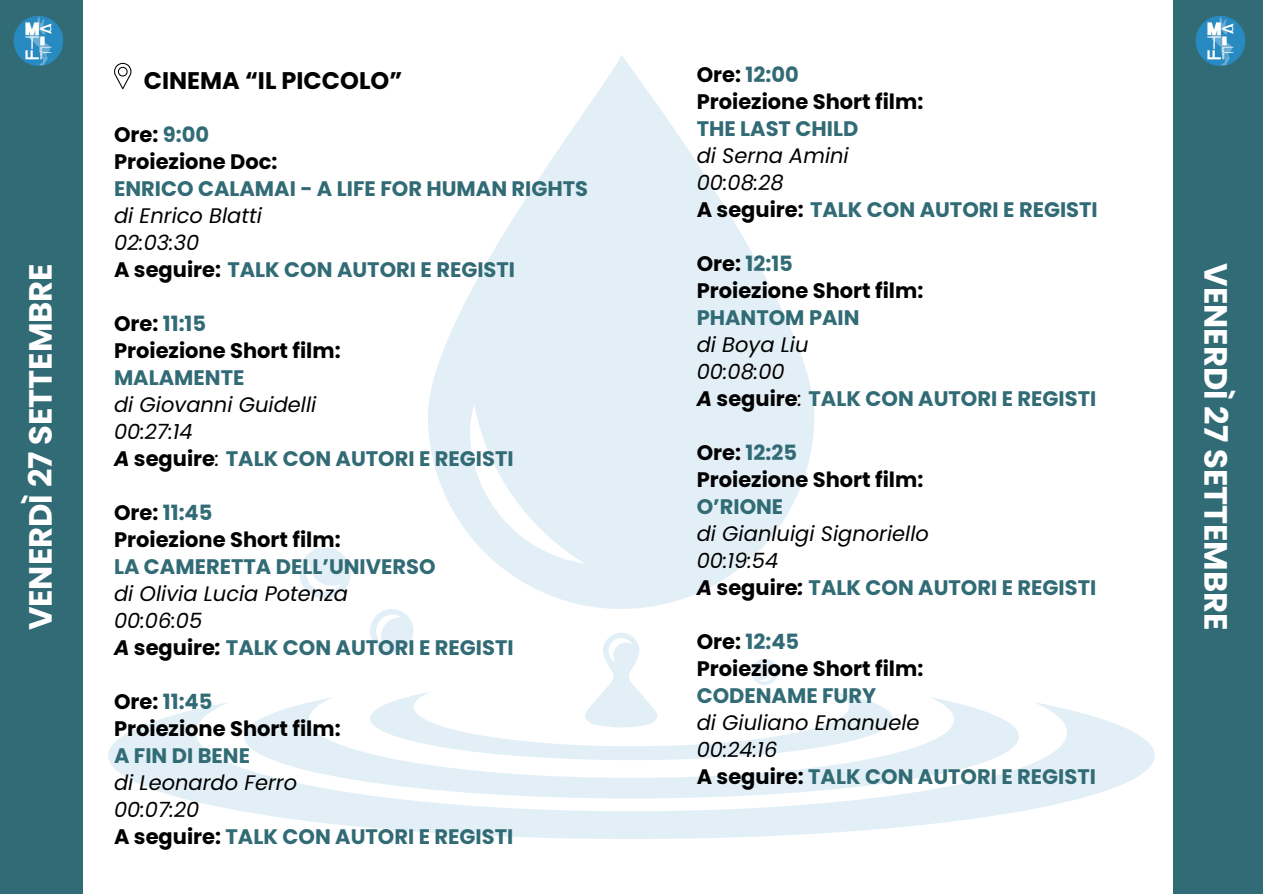
<style>
.page{position:relative;width:1263px;height:894px;background:#fff}
.page>*{position:absolute;margin:0;border:0;box-sizing:border-box;transform-origin:0 0}
.t1{font:700 32.1px "Poppins";color:#fff}
.t2{font:700 24px "Poppins";color:#030101}
.t3{font:700 21px "Poppins";color:#316b75}
.t4{font:italic 21px "Poppins";color:#000}
.t5{font:700 21px "Poppins";color:#000}
.t6{font:700 21px "Poppins";color:#030101}
.t7{font:italic 21px "Poppins";color:#030101}
.s1{color:#000}
.s2{color:#030101}
.s3{font-style:italic;color:#030101}
.s4{font-weight:400;font-style:italic;color:#030101}
.s5{color:#316b75}
</style>
<div class="page">
<div style="left:0;top:0;width:83px;height:893px;background:#316b75"></div>
<div style="left:1174px;top:0;width:89px;height:893px;background:#316b75"></div>
<img style="left:13px;top:16px;width:51px;height:50px">
<img style="left:1195px;top:16px;width:51px;height:50px">
<svg style="left:428px;top:55px;width:386px;height:553px;fill:#e3eff6"></svg>
<svg style="left:108px;top:702px;width:1047px;height:136px;fill:#e3eff6"></svg>
<svg style="left:244px;top:697px;width:775px;height:101px;fill:#e3eff6"></svg>
<svg style="left:370px;top:608px;width:523px;height:152px"></svg>
<svg style="left:299px;top:547px;width:52px;height:51px"></svg>
<svg style="left:114px;top:63px;width:17px;height:26px"></svg>
<p class="t2" style="left:144px;top:63px;width:260px">CINEMA “IL PICCOLO”</p>
<p class="t3" style="left:697px;top:60px;width:104px"><span class="s1">Ore:</span> 12:00</p>
<p class="t6" style="left:697px;top:87px;width:228px">Proiezione Short film:</p>
<p class="t3" style="left:697px;top:114px;width:163px">THE LAST CHILD</p>
<p class="t4" style="left:697px;top:141px;width:154px">di Serna Amini</p>
<p class="t7" style="left:697px;top:168px;width:89px">00:08:28</p>
<p class="t3" style="left:697px;top:195px;width:402px"><span class="s2">A seguire:</span> TALK CON AUTORI E REGISTI</p>
<p class="t3" style="left:697px;top:249px;width:98px"><span class="s1">Ore:</span> 12:15</p>
<p class="t5" style="left:697px;top:276px;width:228px">Proiezione Short film:</p>
<p class="t3" style="left:697px;top:303px;width:164px">PHANTOM PAIN</p>
<p class="t4" style="left:697px;top:330px;width:113px">di Boya Liu</p>
<p class="t7" style="left:697px;top:357px;width:90px">00:08:00</p>
<p class="t3" style="left:697px;top:384px;width:401px"><span class="s3">A</span> <span class="s2">seguire</span><span class="s4">:</span> TALK CON AUTORI E REGISTI</p>
<p class="t3" style="left:697px;top:438px;width:102px"><span class="s2">Ore:</span> 12:25</p>
<p class="t6" style="left:697px;top:465px;width:228px">Proiezione Short film:</p>
<p class="t3" style="left:697px;top:492px;width:88px">O’RIONE</p>
<p class="t4" style="left:697px;top:519px;width:234px">di Gianluigi Signoriello</p>
<p class="t7" style="left:697px;top:546px;width:83px">00:19:54</p>
<p class="t3" style="left:697px;top:573px;width:401px"><span class="s3">A</span> <span class="s2">seguire</span><span class="s3">:</span> TALK CON AUTORI E REGISTI</p>
<p class="t3" style="left:697px;top:627px;width:104px"><span class="s1">Ore:</span> 12:45</p>
<p class="t5" style="left:697px;top:654px;width:228px">Proiezione Short film:</p>
<p class="t3" style="left:697px;top:681px;width:181px">CODENAME FURY</p>
<p class="t4" style="left:697px;top:708px;width:224px">di Giuliano Emanuele</p>
<p class="t4" style="left:697px;top:735px;width:82px">00:24:16</p>
<p class="t3" style="left:697px;top:762px;width:401px"><span class="s1">A seguire:</span> TALK CON AUTORI E REGISTI</p>
<p class="t5" style="left:114px;top:120px;width:97px">Ore: <span class="s5">9:00</span></p>
<p class="t6" style="left:114px;top:147px;width:165px">Proiezione Doc:</p>
<h2 class="t3" style="left:114px;top:174px;width:476px">ENRICO CALAMAI - A LIFE FOR HUMAN RIGHTS</h2>
<p class="t4" style="left:114px;top:201px;width:149px">di Enrico Blatti</p>
<p class="t7" style="left:114px;top:228px;width:87px">02:03:30</p>
<p class="t3" style="left:114px;top:255px;width:402px"><span class="s2">A seguire:</span> TALK CON AUTORI E REGISTI</p>
<p class="t3" style="left:114px;top:309px;width:94px"><span class="s1">Ore:</span> 11:15</p>
<p class="t5" style="left:114px;top:336px;width:228px">Proiezione Short film:</p>
<p class="t3" style="left:114px;top:363px;width:132px">MALAMENTE</p>
<p class="t4" style="left:114px;top:390px;width:204px">di Giovanni Guidelli</p>
<p class="t7" style="left:114px;top:417px;width:80px">00:27:14</p>
<p class="t3" style="left:114px;top:444px;width:401px"><span class="s3">A</span> <span class="s2">seguire</span><span class="s4">:</span> TALK CON AUTORI E REGISTI</p>
<p class="t3" style="left:114px;top:498px;width:100px"><span class="s2">Ore:</span> 11:45</p>
<p class="t6" style="left:114px;top:525px;width:228px">Proiezione Short film:</p>
<p class="t3" style="left:114px;top:552px;width:323px">LA CAMERETTA DELL’UNIVERSO</p>
<p class="t4" style="left:114px;top:579px;width:236px">di Olivia Lucia Potenza</p>
<p class="t7" style="left:114px;top:606px;width:90px">00:06:05</p>
<p class="t3" style="left:114px;top:633px;width:401px"><span class="s3">A</span> <span class="s2">seguire</span><span class="s3">:</span> TALK CON AUTORI E REGISTI</p>
<p class="t3" style="left:114px;top:687px;width:100px"><span class="s1">Ore:</span> 11:45</p>
<p class="t5" style="left:114px;top:714px;width:228px">Proiezione Short film:</p>
<p class="t3" style="left:114px;top:741px;width:138px">A FIN DI BENE</p>
<p class="t4" style="left:114px;top:768px;width:185px">di Leonardo Ferro</p>
<p class="t4" style="left:114px;top:795px;width:87px">00:07:20</p>
<p class="t3" style="left:114px;top:822px;width:401px"><span class="s1">A seguire:</span> TALK CON AUTORI E REGISTI</p>
<p class="t1" style="left:18px;top:630px;width:369px;rotate:-90deg">VENERDÌ 27 SETTEMBRE</p>
<h1 class="t1" style="left:1238px;top:263px;width:369px;rotate:90deg">VENERDÌ 27 SETTEMBRE</h1>
</div>
